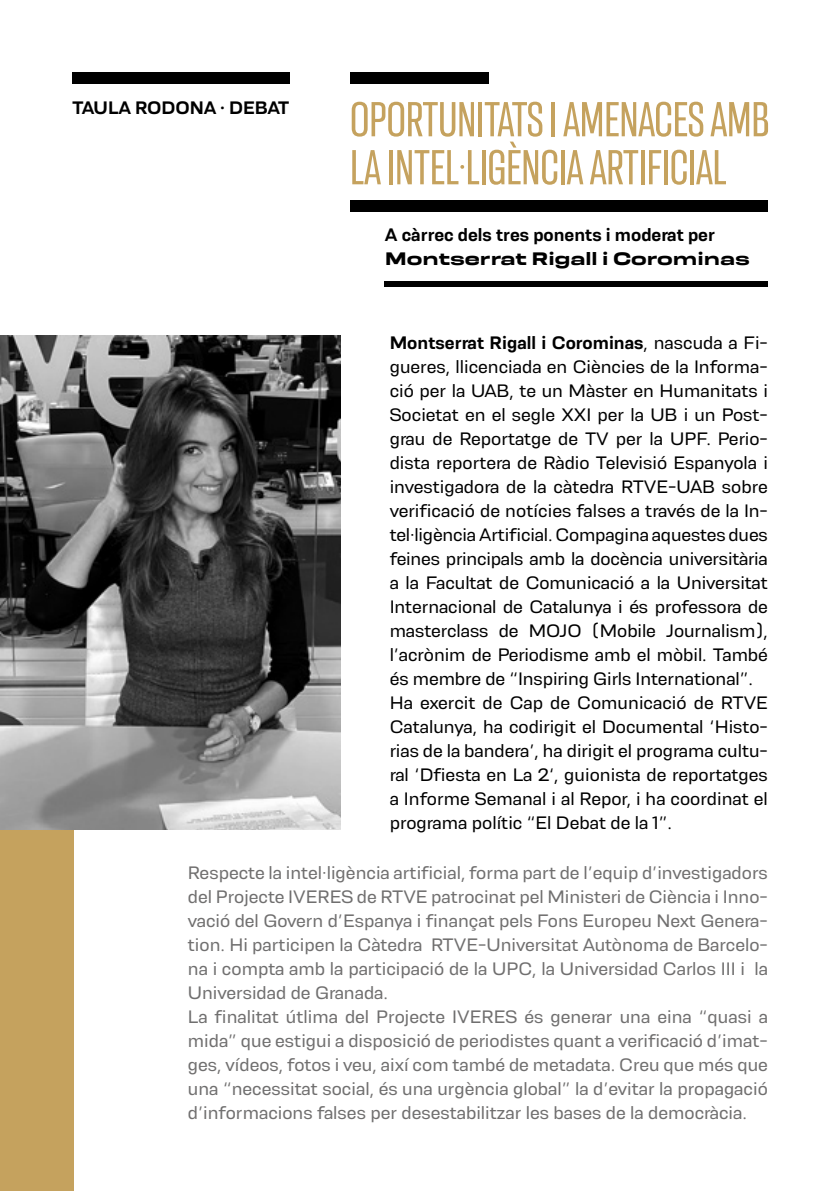
<style>
.page{position:relative;width:840px;height:1191px;background:#fff}
.page>*{position:absolute;margin:0;border:0;box-sizing:border-box;transform-origin:0 0}
.t1{font:condensed 52px/48px "Resolve";color:#c5a25e}
.t2{font:300 19px/24px "Resolve";color:#000}
.t3{font:300 19px/24px "Resolve";color:#706f6f}
.t4{font:500 19px "Resolve";color:#000}
.t5{font:19px "Resolve Bold Wd";color:#000}
.s1{font-weight:500}
</style>
<div class="page">
<div style="left:0;top:777px;width:74px;height:414px;background:#c5a25e"></div>
<div style="left:350px;top:72px;width:138px;height:11px;background:#000"></div>
<div style="left:72px;top:72px;width:217px;height:11px;background:#000"></div>
<div style="left:350px;top:200px;width:417px;height:12px;background:#000"></div>
<div style="left:384px;top:281px;width:383px;height:5px;background:#000"></div>
<img style="left:0;top:336px;width:340px;height:493px">
<p class="t4" style="left:72px;top:97px;width:219px">TAULA RODONA · DEBAT</p>
<h1 class="t1" style="left:350px;top:95px;width:420px">OPORTUNITATS I AMENACES AMB<br>LA INTEL·LIGÈNCIA ARTIFICIAL</h1>
<p class="t4" style="left:384px;top:224px;width:331px">A càrrec dels tres ponents i moderat per</p>
<p class="t5" style="left:384px;top:247px;width:366px">Montserrat Rigall i Corominas</p>
<p class="t2" style="left:389px;top:330px;width:379px"><span class="s1">Montserrat Rigall i Corominas</span>, nascuda a Fi&shy;gueres, llicenciada en Ciències de la Informa&shy;ció per la UAB, te un Màster en Humanitats i Societat en el segle XXI per la UB i un Post&shy;grau de Reportatge de TV per la UPF. Perio&shy;dista reportera de Ràdio Televisió Espanyola i investigadora de la càtedra RTVE-UAB sobre verificació de notícies falses a través de la In&shy;tel·ligència Artificial. Compagina aquestes dues feines principals amb la docència universitària a la Facultat de Comunicació a la Universitat Internacional de Catalunya i és professora de masterclass de MOJO (Mobile Journalism), l’acrònim de Periodisme amb el mòbil. També és membre de “Inspiring Girls International”.<br>Ha exercit de Cap de Comunicació de RTVE Catalunya, ha codirigit el Documental ‘Histo&shy;rias de la bandera’, ha dirigit el programa cultu&shy;ral ‘Dfiesta en La 2‘, guionista de reportatges a Informe Semanal i al Repor, i ha coordinat el programa polític “El Debat de la 1”.</p>
<p class="t3" style="left:188px;top:860px;width:581px">Respecte la intel·ligència artificial, forma part de l’equip d’investigadors del Projecte IVERES de RTVE patrocinat pel Ministeri de Ciència i Inno&shy;vació del Govern d’Espanya i finançat pels Fons Europeu Next Genera&shy;tion. Hi participen la Càtedra RTVE-Universitat Autònoma de Barcelo&shy;na i compta amb la participació de la UPC, la Universidad Carlos III i la Universidad de Granada.<br>La finalitat útlima del Projecte IVERES és generar una eina “quasi a mida” que estigui a disposició de periodistes quant a verificació d’imat&shy;ges, vídeos, fotos i veu, així com també de metadata. Creu que més que una “necessitat social, és una urgència global” la d’evitar la propagació d’informacions falses per desestabilitzar les bases de la democràcia.</p>
</div>
